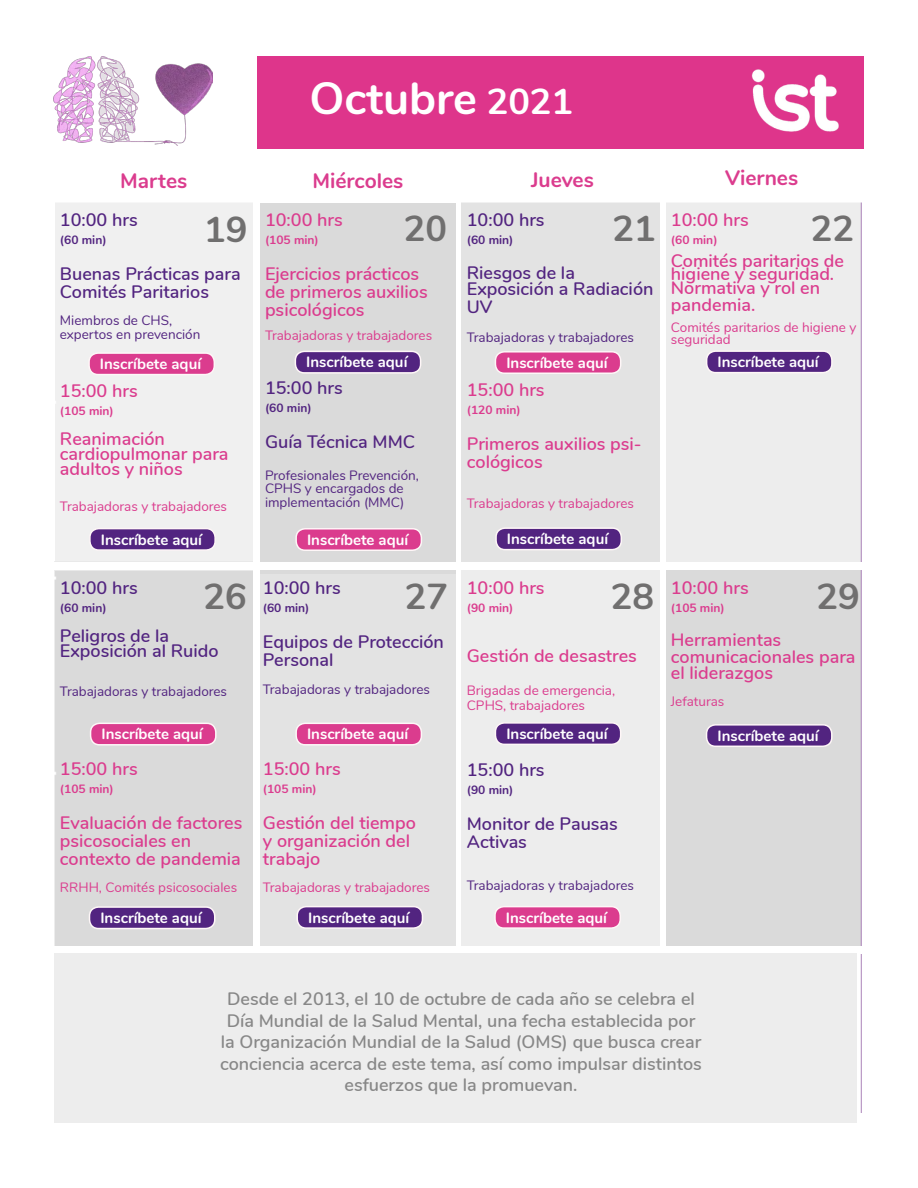
<style>
.page{position:relative;width:918px;height:1188px;background:#fff}
.page>*{position:absolute;margin:0;border:0;box-sizing:border-box;transform-origin:0 0}
.t1{font:700 45px "Nunito";color:#fff}
.t2{font:700 36px "Nunito";color:#706f6f}
.t3{font:700 36px "Nunito";color:#fff}
.t4{font:700 21px "Nunito";color:#db3c8e}
.t5{font:600 18px/18px "Nunito";color:#db3c8e}
.t6{font:600 18px/21.6px "Nunito";color:#878787;text-align:center}
.t7{font:600 18px/18px "Nunito";color:#522480}
.t8{font:700 15px "Nunito";color:#fff}
.t9{font:13.5px/12px "Nunito";color:#db3c8e}
.t10{font:13.5px/13.5px "Nunito";color:#522480}
.t11{font:700 12px "Nunito";color:#db3c8e}
.t12{font:700 12px "Nunito";color:#522480}
.s1{font-size:36px}
</style>
<div class="page">
<img style="left:54px;top:202px;width:808px;height:921px">
<div style="left:90px;top:529px;width:125px;height:21px;background:#522480;border-radius:9px"></div>
<div style="left:89px;top:528px;width:127px;height:23px;border:2px solid #fef6f7;border-radius:9px"></div>
<div style="left:295px;top:351px;width:126px;height:22px;background:#522480;border-radius:9px"></div>
<div style="left:295px;top:351px;width:126px;height:23px;border:2px solid #fef6f7;border-radius:9px"></div>
<div style="left:496px;top:528px;width:125px;height:22px;background:#522480;border-radius:9px"></div>
<div style="left:495px;top:527px;width:127px;height:23px;border:2px solid #fef6f7;border-radius:9px"></div>
<div style="left:707px;top:351px;width:125px;height:22px;background:#522480;border-radius:9px"></div>
<div style="left:706px;top:350px;width:127px;height:23px;border:2px solid #fef6f7;border-radius:9px"></div>
<div style="left:90px;top:907px;width:125px;height:22px;background:#522480;border-radius:9px"></div>
<div style="left:89px;top:906px;width:126px;height:23px;border:2px solid #fef6f7;border-radius:9px"></div>
<div style="left:297px;top:907px;width:125px;height:21px;background:#522480;border-radius:9px"></div>
<div style="left:296px;top:906px;width:127px;height:23px;border:2px solid #fef6f7;border-radius:9px"></div>
<div style="left:495px;top:723px;width:126px;height:21px;background:#522480;border-radius:9px"></div>
<div style="left:495px;top:722px;width:126px;height:23px;border:2px solid #fef6f7;border-radius:9px"></div>
<div style="left:707px;top:725px;width:125px;height:21px;background:#522480;border-radius:9px"></div>
<div style="left:706px;top:724px;width:127px;height:23px;border:2px solid #fef6f7;border-radius:9px"></div>
<img style="left:661px;top:202px;width:4px;height:745px">
<img style="left:456px;top:202px;width:5px;height:745px">
<img style="left:253px;top:202px;width:6px;height:745px">
<img style="left:54px;top:947px;width:808px;height:6px">
<div style="left:55px;top:953px;width:802px;height:170px;background:#ededed"></div>
<div style="left:257px;top:56px;width:607px;height:93px;background:#de358b"></div>
<img style="left:54px;top:56px;width:158px;height:90px">
<img style="left:751px;top:69px;width:88px;height:63px">
<h1 class="t1" style="left:309px;top:66px;width:265px">Octubre <span class="s1">2021</span></h1>
<h2 class="t3" style="left:492px;top:79px;width:138px">de 2021</h2>
<p class="t4" style="left:120px;top:165px;width:69px">Martes</p>
<p class="t4" style="left:313px;top:165px;width:92px">Miércoles</p>
<p class="t4" style="left:531px;top:164px;width:64px">Jueves</p>
<p class="t4" style="left:725px;top:163px;width:75px">Viernes</p>
<p class="t7" style="left:60px;top:210px;width:79px">10:00 hrs</p>
<p class="t12" style="left:60px;top:231px;width:48px">(60 min)</p>
<p class="t7" style="left:60px;top:264px;width:182px">Buenas Prácticas para<br>Comités Paritarios</p>
<p class="t10" style="left:60px;top:313px;width:142px">Miembros de CHS, expertos en prevención</p>
<p class="t5" style="left:265px;top:210px;width:79px">10:00 hrs</p>
<p class="t11" style="left:265px;top:231px;width:55px">(105 min)</p>
<p class="t5" style="left:265px;top:264px;width:164px">Ejercicios prácticos de primeros auxilios psicológicos</p>
<p class="t9" style="left:265px;top:329px;width:169px">Trabajadoras y trabajadores</p>
<p class="t7" style="left:265px;top:378px;width:79px">15:00 hrs</p>
<p class="t12" style="left:265px;top:399px;width:48px">(60 min)</p>
<p class="t7" style="left:265px;top:432px;width:152px">Guía Técnica MMC</p>
<p class="t10" style="left:265px;top:467px;width:156px">Profesionales Prevención,<br>CPHS y encargados de implementación (MMC)</p>
<p class="t7" style="left:467px;top:210px;width:79px">10:00 hrs</p>
<p class="t12" style="left:467px;top:231px;width:48px">(60 min)</p>
<p class="t7" style="left:467px;top:263px;width:188px;line-height:17.2px">Riesgos de la<br>Exposición a Radiación<br>UV</p>
<p class="t10" style="left:467px;top:329px;width:169px">Trabajadoras y trabajadores</p>
<p class="t5" style="left:467px;top:379px;width:79px">15:00 hrs</p>
<p class="t11" style="left:467px;top:401px;width:55px">(120 min)</p>
<p class="t5" style="left:467px;top:433px;width:176px">Primeros auxilios psi&shy;cológicos</p>
<p class="t9" style="left:467px;top:497px;width:169px">Trabajadoras y trabajadores</p>
<p class="t5" style="left:671px;top:210px;width:79px">10:00 hrs</p>
<p class="t11" style="left:671px;top:231px;width:48px">(60 min)</p>
<p class="t5" style="left:671px;top:253px;width:175px;line-height:13.5px">Comités paritarios de higiene y seguridad.<br>Normativa y rol en</p>
<p class="t5" style="left:671px;top:295px;width:86px">pandemia.</p>
<p class="t9" style="left:671px;top:320px;width:187px">Comités paritarios de higiene y seguridad</p>
<h2 class="t2" style="left:204px;top:203px;width:45px">19</h2>
<h2 class="t2" style="left:404px;top:202px;width:45px">20</h2>
<h2 class="t2" style="left:612px;top:202px;width:45px">21</h2>
<h2 class="t2" style="left:811px;top:202px;width:45px">22</h2>
<p class="t8" style="left:718px;top:351px;width:103px">Inscríbete aquí</p>
<p class="t8" style="left:306px;top:351px;width:103px">Inscríbete aquí</p>
<p class="t8" style="left:506px;top:351px;width:103px">Inscríbete aquí</p>
<p class="t8" style="left:100px;top:353px;width:103px">Inscríbete aquí</p>
<p class="t5" style="left:60px;top:381px;width:79px">15:00 hrs</p>
<p class="t11" style="left:60px;top:402px;width:55px">(105 min)</p>
<p class="t5" style="left:60px;top:430px;width:170px;line-height:15px">Reanimación cardiopulmonar para adultos y niños</p>
<p class="t9" style="left:60px;top:500px;width:169px">Trabajadoras y trabajadores</p>
<p class="t8" style="left:101px;top:528px;width:103px">Inscríbete aquí</p>
<p class="t8" style="left:307px;top:528px;width:103px">Inscríbete aquí</p>
<p class="t8" style="left:507px;top:528px;width:103px">Inscríbete aquí</p>
<p class="t7" style="left:60px;top:578px;width:79px">10:00 hrs</p>
<p class="t12" style="left:60px;top:599px;width:48px">(60 min)</p>
<p class="t7" style="left:60px;top:627px;width:160px;line-height:15px">Peligros de la<br>Exposición al Ruido</p>
<p class="t10" style="left:60px;top:684px;width:169px">Trabajadoras y trabajadores</p>
<p class="t7" style="left:263px;top:578px;width:79px">10:00 hrs</p>
<p class="t12" style="left:263px;top:599px;width:48px">(60 min)</p>
<p class="t7" style="left:263px;top:632px;width:183px">Equipos de Protección<br>Personal</p>
<p class="t10" style="left:263px;top:682px;width:169px">Trabajadoras y trabajadores</p>
<p class="t5" style="left:467px;top:578px;width:79px">10:00 hrs</p>
<p class="t11" style="left:467px;top:599px;width:48px">(90 min)</p>
<p class="t5" style="left:467px;top:646px;width:172px">Gestión de desastres</p>
<p class="t9" style="left:467px;top:682px;width:150px;line-height:15px">Brigadas de emergencia,<br>CPHS, trabajadores</p>
<p class="t5" style="left:671px;top:578px;width:79px">10:00 hrs</p>
<p class="t11" style="left:671px;top:599px;width:55px">(105 min)</p>
<p class="t5" style="left:671px;top:631px;width:186px;line-height:16.5px">Herramientas comunicacionales para el liderazgos</p>
<p class="t9" style="left:671px;top:695px;width:55px">Jefaturas</p>
<h2 class="t2" style="left:204px;top:570px;width:45px">26</h2>
<h2 class="t2" style="left:405px;top:570px;width:45px">27</h2>
<h2 class="t2" style="left:611px;top:570px;width:45px">28</h2>
<h2 class="t2" style="left:816px;top:570px;width:45px">29</h2>
<p class="t8" style="left:101px;top:723px;width:103px">Inscríbete aquí</p>
<p class="t8" style="left:307px;top:723px;width:103px">Inscríbete aquí</p>
<p class="t5" style="left:60px;top:759px;width:79px">15:00 hrs</p>
<p class="t11" style="left:60px;top:780px;width:55px">(105 min)</p>
<p class="t5" style="left:60px;top:813px;width:184px">Evaluación de factores psicosociales en contexto de pandemia</p>
<p class="t9" style="left:60px;top:881px;width:179px">RRHH, Comités psicosociales</p>
<p class="t5" style="left:263px;top:759px;width:79px">15:00 hrs</p>
<p class="t11" style="left:263px;top:780px;width:55px">(105 min)</p>
<p class="t5" style="left:263px;top:813px;width:154px">Gestión del tiempo y organización del trabajo</p>
<p class="t9" style="left:263px;top:881px;width:169px">Trabajadoras y trabajadores</p>
<p class="t8" style="left:100px;top:907px;width:103px">Inscríbete aquí</p>
<p class="t8" style="left:308px;top:906px;width:103px">Inscríbete aquí</p>
<p class="t8" style="left:506px;top:723px;width:103px">Inscríbete aquí</p>
<p class="t8" style="left:717px;top:724px;width:103px">Inscríbete aquí</p>
<p class="t7" style="left:467px;top:760px;width:79px">15:00 hrs</p>
<p class="t12" style="left:467px;top:781px;width:48px">(90 min)</p>
<p class="t7" style="left:467px;top:814px;width:153px">Monitor de Pausas<br>Activas</p>
<p class="t10" style="left:467px;top:878px;width:169px">Trabajadoras y trabajadores</p>
<p class="t8" style="left:506px;top:906px;width:103px">Inscríbete aquí</p>
<p class="t6" style="left:220px;top:987px;width:483px">Desde el 2013, el 10 de octubre de cada año se celebra el Día Mundial de la Salud Mental, una fecha establecida por la Organización Mundial de la Salud (OMS) que busca crear conciencia acerca de este tema, así como impulsar distintos esfuerzos que la promuevan.</p>
</div>
